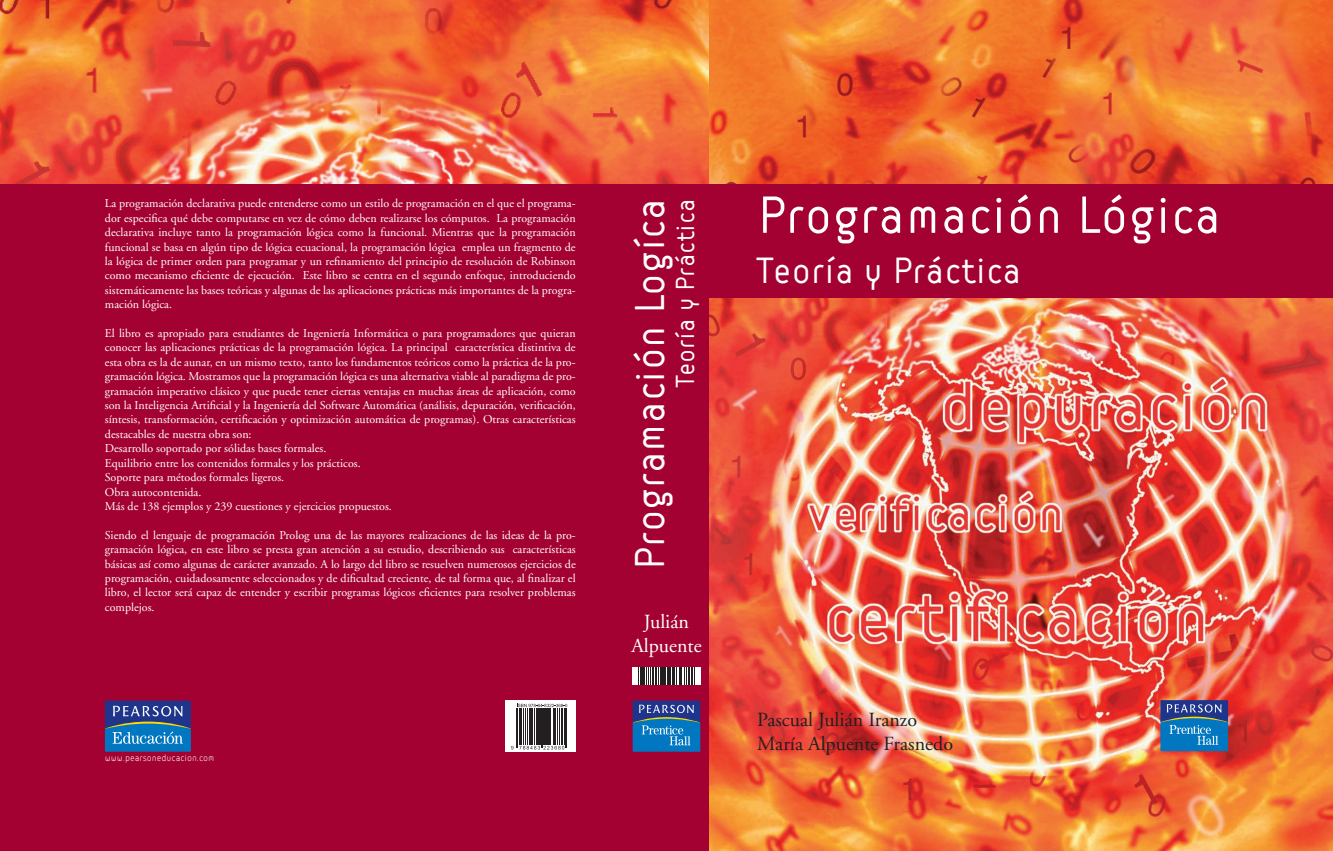
<style>
.page{position:relative;width:1333px;height:851px;background:#fff}
.page>*{position:absolute;margin:0;border:0;box-sizing:border-box;transform-origin:0 0}
.t1{font:50px "VSV Melon Regular";color:#fff}
.t2{font:40px "VSV Melon Regular";color:#fff}
.t3{font:35px "VSV Melon Regular";color:#fff}
.t4{font:25px "VSV Melon Regular";color:#fff}
.t5{font:20px/24px "Adobe Garamond";color:#231f20}
.t6{font:20px/24px "Adobe Garamond";color:#fff;text-align:center}
.t7{font:12px/14.4px "Adobe Garamond";color:#fff;text-align:justify}
.t8{font:9px "VSV Melon Light";color:#fff}
</style>
<div class="page">
<img style="left:0;top:0;width:709px;height:184px">
<div style="left:0;top:184px;width:709px;height:666px;background:#a40133"></div>
<svg style="left:505px;top:700px;width:70px;height:51px;background:#dddcdc"></svg>
<svg style="left:517px;top:703px;width:50px;height:4px"></svg>
<hr style="left:516px;top:708px;width:1px;height:39px;background:#231f20">
<hr style="left:517px;top:708px;width:1px;height:39px;background:#231f20">
<hr style="left:518px;top:708px;width:2px;height:36px;background:#231f20">
<hr style="left:521px;top:708px;width:1px;height:36px;background:#231f20">
<hr style="left:523px;top:708px;width:1px;height:36px;background:#231f20">
<hr style="left:525px;top:708px;width:1px;height:36px;background:#231f20">
<hr style="left:527px;top:708px;width:1px;height:36px;background:#231f20">
<hr style="left:528px;top:708px;width:1px;height:36px;background:#231f20">
<hr style="left:530px;top:708px;width:1px;height:36px;background:#231f20">
<hr style="left:532px;top:708px;width:1px;height:36px;background:#231f20">
<hr style="left:534px;top:708px;width:1px;height:36px;background:#231f20">
<hr style="left:536px;top:708px;width:1px;height:36px;background:#231f20">
<hr style="left:537px;top:708px;width:2px;height:36px;background:#231f20">
<hr style="left:540px;top:708px;width:1px;height:36px;background:#231f20">
<hr style="left:541px;top:708px;width:1px;height:39px;background:#231f20">
<hr style="left:542px;top:708px;width:1px;height:39px;background:#231f20">
<hr style="left:543px;top:708px;width:1px;height:36px;background:#231f20">
<hr style="left:544px;top:708px;width:1px;height:36px;background:#231f20">
<hr style="left:546px;top:708px;width:1px;height:36px;background:#231f20">
<hr style="left:548px;top:708px;width:1px;height:36px;background:#231f20">
<hr style="left:550px;top:708px;width:1px;height:36px;background:#231f20">
<hr style="left:553px;top:708px;width:1px;height:36px;background:#231f20">
<hr style="left:554px;top:708px;width:1px;height:36px;background:#231f20">
<hr style="left:555px;top:708px;width:1px;height:36px;background:#231f20">
<hr style="left:557px;top:708px;width:1px;height:36px;background:#231f20">
<hr style="left:559px;top:708px;width:1px;height:36px;background:#231f20">
<hr style="left:561px;top:708px;width:2px;height:36px;background:#231f20">
<hr style="left:564px;top:708px;width:1px;height:36px;background:#231f20">
<svg style="left:519px;top:745px;width:45px;height:4px"></svg>
<hr style="left:565px;top:708px;width:1px;height:39px;background:#231f20">
<hr style="left:566px;top:708px;width:1px;height:39px;background:#231f20">
<svg style="left:105px;top:700px;width:86px;height:51px;background:#306ba9"></svg>
<svg style="left:632px;top:700px;width:68px;height:51px;background:#296dad"></svg>
<div style="left:632px;top:667px;width:68px;height:17px;background:#fff"></div>
<svg style="left:638px;top:667px;width:55px;height:17px"></svg>
<img style="left:709px;top:0;width:623px;height:850px">
<div style="left:709px;top:184px;width:623px;height:113px;background:#a40133"></div>
<svg style="left:1160px;top:700px;width:67px;height:51px;background:#2870af"></svg>
<p class="t7" style="left:105px;top:197px;width:472px">La programación declarativa puede entenderse como un estilo de programación en el que el programa&shy;dor especifica qué debe computarse en vez de cómo deben realizarse los cómputos. La programación declarativa incluye tanto la programación lógica como la funcional. Mientras que la programación funcional se basa en algún tipo de lógica ecuacional, la programación lógica emplea un fragmento de la lógica de primer orden para programar y un refinamiento del principio de resolución de Robinson como mecanismo eficiente de ejecución. Este libro se centra en el segundo enfoque, introduciendo sistemáticamente las bases teóricas y algunas de las aplicaciones prácticas más importantes de la progra&shy;mación lógica.</p>
<p class="t7" style="left:105px;top:326px;width:472px;text-align:left">El libro es apropiado para estudiantes de Ingeniería Informática o para programadores que quieran conocer las aplicaciones prácticas de la programación lógica. La principal característica distintiva de esta obra es la de aunar, en un mismo texto, tanto los fundamentos teóricos como la práctica de la pro&shy;gramación lógica. Mostramos que la programación lógica es una alternativa viable al paradigma de pro&shy;gramación imperativo clásico y que puede tener ciertas ventajas en muchas áreas de aplicación, como son la Inteligencia Artificial y la Ingeniería del Software Automática (análisis, depuración, verificación, síntesis, transformación, certificación y optimización automática de programas). Otras características destacables de nuestra obra son:<br>Desarrollo soportado por sólidas bases formales.<br>Equilibrio entre los contenidos formales y los prácticos.<br>Soporte para métodos formales ligeros.<br>Obra autocontenida.<br>Más de 138 ejemplos y 239 cuestiones y ejercicios propuestos.</p>
<p class="t7" style="left:105px;top:528px;width:472px">Siendo el lenguaje de programación Prolog una de las mayores realizaciones de las ideas de la pro&shy;gramación lógica, en este libro se presta gran atención a su estudio, describiendo sus características básicas así como algunas de carácter avanzado. A lo largo del libro se resuelven numerosos ejercicios de programación, cuidadosamente seleccionados y de dificultad creciente, de tal forma que, al finalizar el libro, el lector será capaz de entender y escribir programas lógicos eficientes para resolver problemas complejos.</p>
<p class="t8" style="left:105px;top:752px;width:111px">www.pearsoneducacion.com</p>
<h2 class="t2" style="left:625px;top:570px;width:373px;rotate:-90deg">Programación Logíca</h2>
<h3 class="t4" style="left:669px;top:387px;width:190px;rotate:-90deg">Teoría y Práctica</h3>
<h3 class="t6" style="left:631px;top:610px;width:72px">Julián<br>Alpuente</h3>
<h1 class="t1" style="left:757px;top:184px;width:465px">Programación Lógica</h1>
<h3 class="t3" style="left:757px;top:249px;width:266px">Teoría y Práctica</h3>
<h3 class="t5" style="left:757px;top:708px;width:197px">Pascual Julián Iranzo<br>María Alpuente Frasnedo</h3>
</div>
